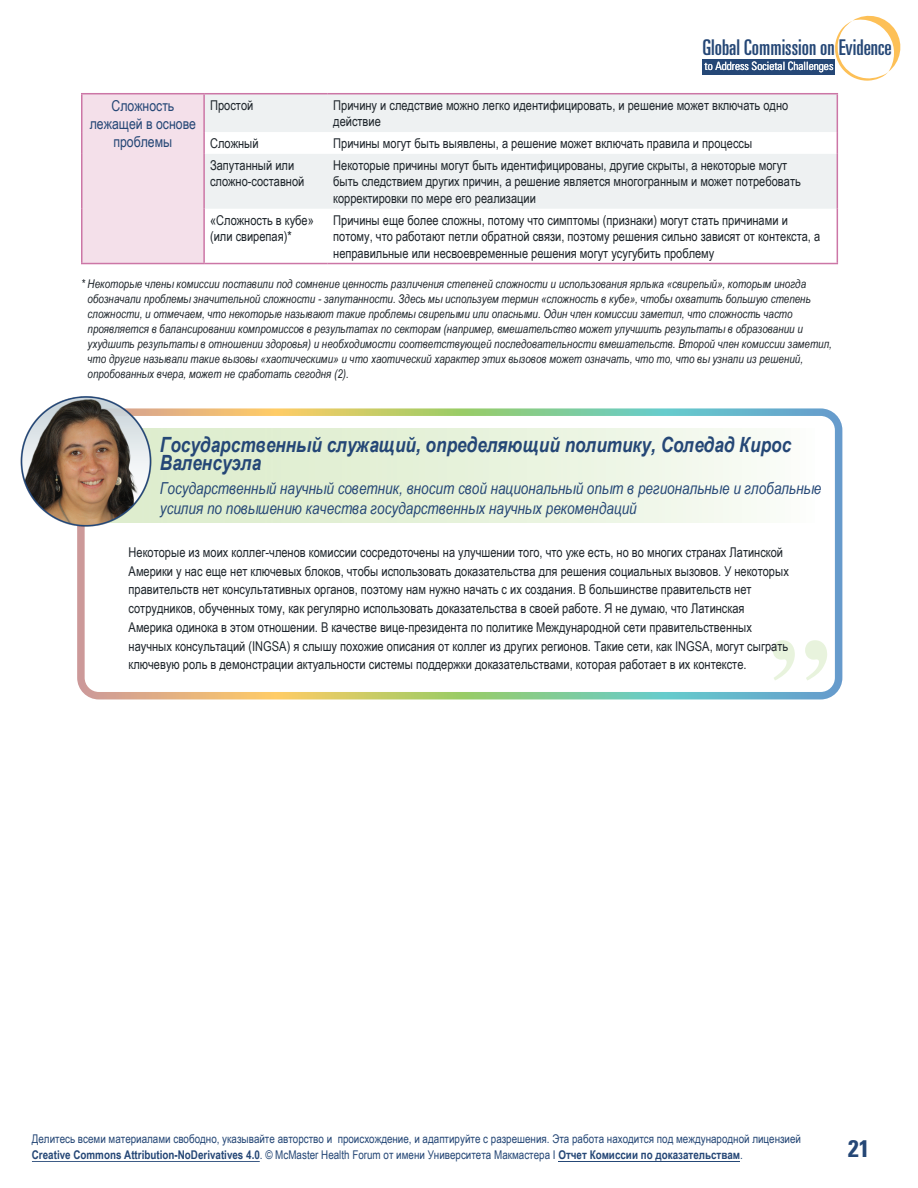
<style>
.page{position:relative;width:918px;height:1188px;background:#fff}
.page>*{position:absolute;margin:0;border:0;box-sizing:border-box;transform-origin:0 0}
.t1{font:700 120px "Times";color:#cce6b3}
.t2{font:700 condensed 24px "Univers";color:#254776}
.t3{font:ultra-condensed 21.75px "Univers LT Std";color:#254776}
.t4{font:italic 700 21px/18px "Arial Narrow";color:#254776}
.t5{font:italic 16.5px/19.5px "Arial Narrow";color:#254776}
.t6{font:15px/18px "Arial Narrow";color:#254776;text-align:center}
.t7{font:13.5px/16.5px "Arial Narrow";color:#1e252b}
.t8{font:italic 12px/15px "Arial Narrow";color:#1e252b}
.t9{font:12px/16.5px "Arial Narrow";color:#254776}
.t10{font:300 condensed 11.4px "Univers LT Std";color:#fff}
.s1{font-weight:700}
</style>
<div class="page">
<div style="left:82px;top:94px;width:122px;height:170px;background:#f4e0ea"></div>
<svg style="left:205px;top:94px;width:632px;height:115px;fill:#eef1f2"></svg>
<hr style="left:203px;top:94px;width:2px;height:38px;background:#cc76a6">
<hr style="left:203px;top:132px;width:2px;height:22px;background:#cc76a6">
<hr style="left:203px;top:154px;width:2px;height:55px;background:#cc76a6">
<hr style="left:203px;top:209px;width:2px;height:54px;background:#cc76a6">
<hr style="left:81px;top:93px;width:123px;height:1px;background:#cc76a6">
<hr style="left:81px;top:94px;width:1px;height:38px;background:#cc76a6">
<svg style="left:81px;top:132px;width:1px;height:22px"></svg>
<hr style="left:81px;top:154px;width:1px;height:55px;background:#cc76a6">
<hr style="left:81px;top:209px;width:1px;height:54px;background:#cc76a6">
<hr style="left:81px;top:263px;width:123px;height:1px;background:#cc76a6">
<hr style="left:204px;top:93px;width:123px;height:1px;background:#cc76a6">
<hr style="left:327px;top:93px;width:511px;height:1px;background:#cc76a6">
<hr style="left:837px;top:94px;width:1px;height:38px;background:#cc76a6">
<svg style="left:837px;top:132px;width:1px;height:22px"></svg>
<hr style="left:837px;top:154px;width:1px;height:55px;background:#cc76a6">
<hr style="left:837px;top:209px;width:1px;height:54px;background:#cc76a6">
<hr style="left:204px;top:263px;width:123px;height:1px;background:#cc76a6">
<hr style="left:327px;top:263px;width:511px;height:1px;background:#cc76a6">
<div style="left:77px;top:408px;width:765px;height:291px;border:8px solid #fff;border-radius:18px"></div>
<img style="left:20px;top:396px;width:138px;height:133px">
<svg style="left:835px;top:15px;width:66px;height:66px"></svg>
<div style="left:702px;top:59px;width:133px;height:15px;background:#254776"></div>
<hr style="left:558px;top:1161px;width:182px;height:1px;background:#254776">
<hr style="left:32px;top:1161px;width:228px;height:1px;background:#254776">
<h3 class="t3" style="left:702px;top:35px;width:191px">Global Commission on Evidence</h3>
<p class="t10" style="left:705px;top:59px;width:130px">to Address Societal Challenges</p>
<p class="t6" style="left:90px;top:96px;width:108px">Сложность лежащей в основе проблемы</p>
<p class="t7" style="left:210px;top:96px;width:45px">Простой</p>
<p class="t7" style="left:333px;top:96px;width:457px">Причину и следствие можно легко идентифицировать, и решение может включать одно действие</p>
<p class="t7" style="left:210px;top:134px;width:50px">Сложный</p>
<p class="t7" style="left:333px;top:134px;width:421px">Причины могут быть выявлены, а решение может включать правила и процессы</p>
<p class="t7" style="left:210px;top:156px;width:96px">Запутанный или сложно-составной</p>
<p class="t7" style="left:333px;top:156px;width:469px">Некоторые причины могут быть идентифицированы, другие скрыты, а некоторые могут быть следствием других причин, а решение является многогранным и может потребовать корректировки по мере его реализации</p>
<p class="t7" style="left:210px;top:211px;width:105px">«Сложность в кубе» (или свирепая)*</p>
<p class="t7" style="left:333px;top:211px;width:489px">Причины еще более сложны, потому что симптомы (признаки) могут стать причинами и потому, что работают петли обратной связи, поэтому решения сильно зависят от контекста, а неправильные или несвоевременные решения могут усугубить проблему</p>
<p class="t8" style="left:88px;top:276px;width:746px;text-indent:-7px">* Некоторые члены комиссии поставили под сомнение ценность различения степеней сложности и использования ярлыка «свирепый», которым иногда обозначали проблемы значительной сложности - запутанности. Здесь мы используем термин «сложность в кубе», чтобы охватить большую степень сложности, и отмечаем, что некоторые называют такие проблемы свирепыми или опасными. Один член комиссии заметил, что сложность часто проявляется в балансировании компромиссов в результатах по секторам (например, вмешательство может улучшить результаты в образовании и ухудшить результаты в отношении здоровья) и необходимости соответствующей последовательности вмешательств. Второй член комиссии заметил, что другие называли такие вызовы «хаотическими» и что хаотический характер этих вызовов может означать, что то, что вы узнали из решений, опробованных вчера, может не сработать сегодня (2).</p>
<h3 class="t4" style="left:160px;top:435px;width:633px">Государственный служащий, определяющий политику, Соледад Кирос<br>Валенсуэла</h3>
<p class="t5" style="left:160px;top:478px;width:663px">Государственный научный советник, вносит свой национальный опыт в региональные и глобальные усилия по повышению качества государственных научных рекомендаций</p>
<p class="t7" style="left:129px;top:542px;width:662px;line-height:18.8px">Некоторые из моих коллег-членов комиссии сосредоточены на улучшении того, что уже есть, но во многих странах Латинской Америки у нас еще нет ключевых блоков, чтобы использовать доказательства для решения социальных вызовов. У некоторых правительств нет консультативных органов, поэтому нам нужно начать с их создания. В большинстве правительств нет сотрудников, обученных тому, как регулярно использовать доказательства в своей работе. Я не думаю, что Латинская Америка одинока в этом отношении. В качестве вице-президента по политике Международной сети правительственных научных консультаций (INGSA) я слышу похожие описания от коллег из других регионов. Такие сети, как INGSA, могут сыграть ключевую роль в демонстрации актуальности системы поддержки доказательствами, которая работает в их контексте.</p>
<h1 class="t1" style="left:831px;top:753px;width:61px;rotate:-180deg">“</h1>
<p class="t9" style="left:32px;top:1130px;width:771px">Делитесь всеми материалами свободно, указывайте авторство и происхождение, и адаптируйте с разрешения. Эта работа находится под международной лицензией<br><span class="s1">Creative Commons Attribution-NoDerivatives 4.0</span>. © McMaster Health Forum от имени Университета Макмастера I <span class="s1">Отчет Комиссии по доказательствам</span>.</p>
<h2 class="t2" style="left:848px;top:1134px;width:23px">21</h2>
</div>
